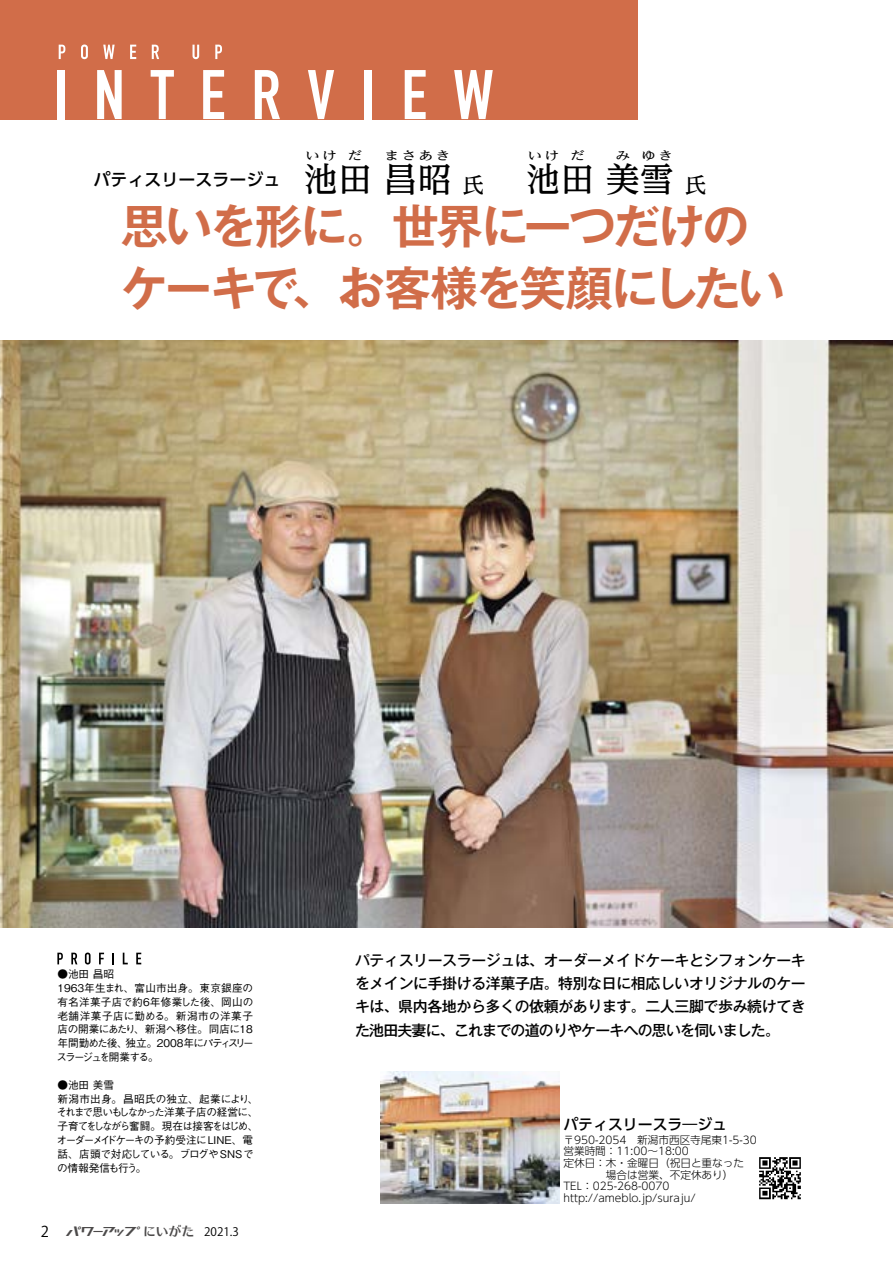
<style>
.page{position:relative;width:893px;height:1263px;background:#fff}
.page>*{position:absolute;margin:0;border:0;box-sizing:border-box;transform-origin:0 0}
.t1{font:700 46.8px/61.7px "Gothic MB101 Pr 6 N De";letter-spacing:-.05em;color:#d16d49}
.t2{font:500 34.05px "UD Reimin Pr 6 N";color:#000}
.t3{font:500 21.3px "UD Reimin Pr 6 N";color:#000}
.t4{font:500 16.95px "UD Shin Go Pr 6 N";color:#000}
.t5{font:500 14.85px/23.4px "Gothic MB101 Pr 6 N";letter-spacing:-.05em;color:#000;text-align:justify}
.t6{font:500 14.85px "UD Shin Go Pr 6 N";color:#000}
.t7{font:12px "Gau Font Kana 0816";color:#4c4a4a}
.t8{font:500 11.85px "UD Reimin Pr 6 N";letter-spacing:.145em;color:#000;scale:1.25 1}
.t9{font:500 10.65px/13.8px "Gothic BBB Pr 6 N";letter-spacing:-.06em;color:#000}
.t10{font:500 10.65px/13.8px "Gothic BBB Pr 6 N";color:#000}
.t11{font:300 10.65px "UD Shin Go Pr 6 N";color:#000}
.s1{font-size:34.05px}
.s2{font-family:"Koz Go Pr 6 N";font-size:14.85px;color:#000}
.s3{font-family:"UD Typos 515 Std";font-size:12.75px}
.s4{font-family:"Koz Go Pr 6 N";font-size:11.7px;color:#000}
</style>
<div class="page">
<hr style="left:892px;top:821px;width:1px;height:442px;background:#fbfaf3">
<div style="left:0;top:0;width:638px;height:119px;background:#d16d49"></div>
<svg style="left:59px;top:45px;width:6px;height:14px"></svg>
<svg style="left:81px;top:45px;width:7px;height:14px"></svg>
<svg style="left:103px;top:45px;width:12px;height:14px"></svg>
<svg style="left:130px;top:45px;width:6px;height:14px"></svg>
<svg style="left:152px;top:45px;width:7px;height:14px"></svg>
<svg style="left:193px;top:45px;width:6px;height:14px"></svg>
<svg style="left:215px;top:45px;width:7px;height:14px"></svg>
<div style="left:57px;top:70px;width:7px;height:49px;background:#fff"></div>
<svg style="left:97px;top:70px;width:25px;height:49px"></svg>
<svg style="left:151px;top:70px;width:23px;height:49px"></svg>
<svg style="left:203px;top:70px;width:21px;height:49px"></svg>
<svg style="left:255px;top:70px;width:25px;height:49px"></svg>
<svg style="left:308px;top:70px;width:26px;height:49px"></svg>
<div style="left:365px;top:70px;width:7px;height:49px;background:#fff"></div>
<svg style="left:405px;top:70px;width:21px;height:49px"></svg>
<svg style="left:454px;top:70px;width:39px;height:49px"></svg>
<img style="left:0;top:340px;width:893px;height:587px">
<svg style="left:57px;top:953px;width:6px;height:11px"></svg>
<svg style="left:85px;top:952px;width:6px;height:12px"></svg>
<svg style="left:99px;top:953px;width:5px;height:11px"></svg>
<svg style="left:123px;top:953px;width:5px;height:11px"></svg>
<svg style="left:136px;top:953px;width:5px;height:11px"></svg>
<svg style="left:71px;top:953px;width:6px;height:11px"></svg>
<img style="left:381px;top:1071px;width:178px;height:132px">
<img style="left:759px;top:1157px;width:42px;height:43px">
<p class="t8" style="left:305px;top:146px;width:27px">いけ</p>
<p class="t8" style="left:348px;top:146px;width:13px">だ</p>
<p class="t8" style="left:384px;top:146px;width:54px">まさあき</p>
<p class="t8" style="left:570px;top:146px;width:13px">だ</p>
<p class="t8" style="left:615px;top:146px;width:13px">み</p>
<p class="t8" style="left:641px;top:146px;width:27px">ゆき</p>
<p class="t8" style="left:528px;top:146px;width:27px">いけ</p>
<h2 class="t2" style="left:561px;top:151px;width:115px">田美雪</h2>
<h2 class="t2" style="left:304px;top:151px;width:149px">池田昌昭</h2>
<h3 class="t3" style="left:463px;top:168px;width:99px">氏　　<span class="s1">池</span></h3>
<p class="t4" style="left:94px;top:166px;width:189px">パティスリースラージュ</p>
<h3 class="t3" style="left:685px;top:168px;width:23px">氏</h3>
<h1 class="t1" style="left:121px;top:193px;width:676px">思いを形に。世界に一つだけの　ケーキで、お客様を笑顔にしたい</h1>
<p class="t10" style="left:57px;top:966px;width:199px">●池田 昌昭<br>1963年生まれ、富山市出身。東京銀座の有名洋菓子店で約６年修業した後、岡山の老舗洋菓子店に勤める。新潟市の洋菓子店の開業にあたり、新潟へ移住。同店に18年間勤めた後、独立。2008年にパティスリースラージュを開業する。</p>
<p class="t9" style="left:56px;top:1077px;width:203px">●池田 美雪<br>新潟市出身。昌昭氏の独立、起業により、それまで思いもしなかった洋菓子店の経営に、子育てをしながら奮闘。現在は接客をはじめ、オーダーメイドケーキの予約受注にLINE、電話、店頭で対応している。ブログやSNSでの情報発信も行う。</p>
<p class="t7" style="left:41px;top:1225px;width:200px"><span class="s2">2</span> I0¥3YK <span class="s3">にいがた</span> <span class="s4">2021.3</span></p>
<p class="t5" style="left:355px;top:947px;width:452px">パティスリースラージュは、オーダーメイドケーキとシフォンケーキをメインに手掛ける洋菓子店。特別な日に相応しいオリジナルのケーキは、県内各地から多くの依頼があります。二人三脚で歩み続けてきた池田夫妻に、これまでの道のりやケーキへの思いを伺いました。</p>
<p class="t6" style="left:563px;top:1113px;width:165px">パティスリースラ―ジュ</p>
<p class="t11" style="left:563px;top:1131px;width:195px">〒950-2054　新潟市西区寺尾東1-5-30</p>
<p class="t11" style="left:563px;top:1143px;width:127px">営業時間：11:00～18:00</p>
<p class="t11" style="left:563px;top:1154px;width:182px">定休日：木・金曜日（祝日と重なった</p>
<p class="t11" style="left:606px;top:1166px;width:129px">場合は営業、不定休あり）</p>
<p class="t11" style="left:563px;top:1178px;width:108px">TEL：025-268-0070</p>
<p class="t11" style="left:563px;top:1189px;width:134px">http://ameblo.jp/suraju/</p>
</div>
